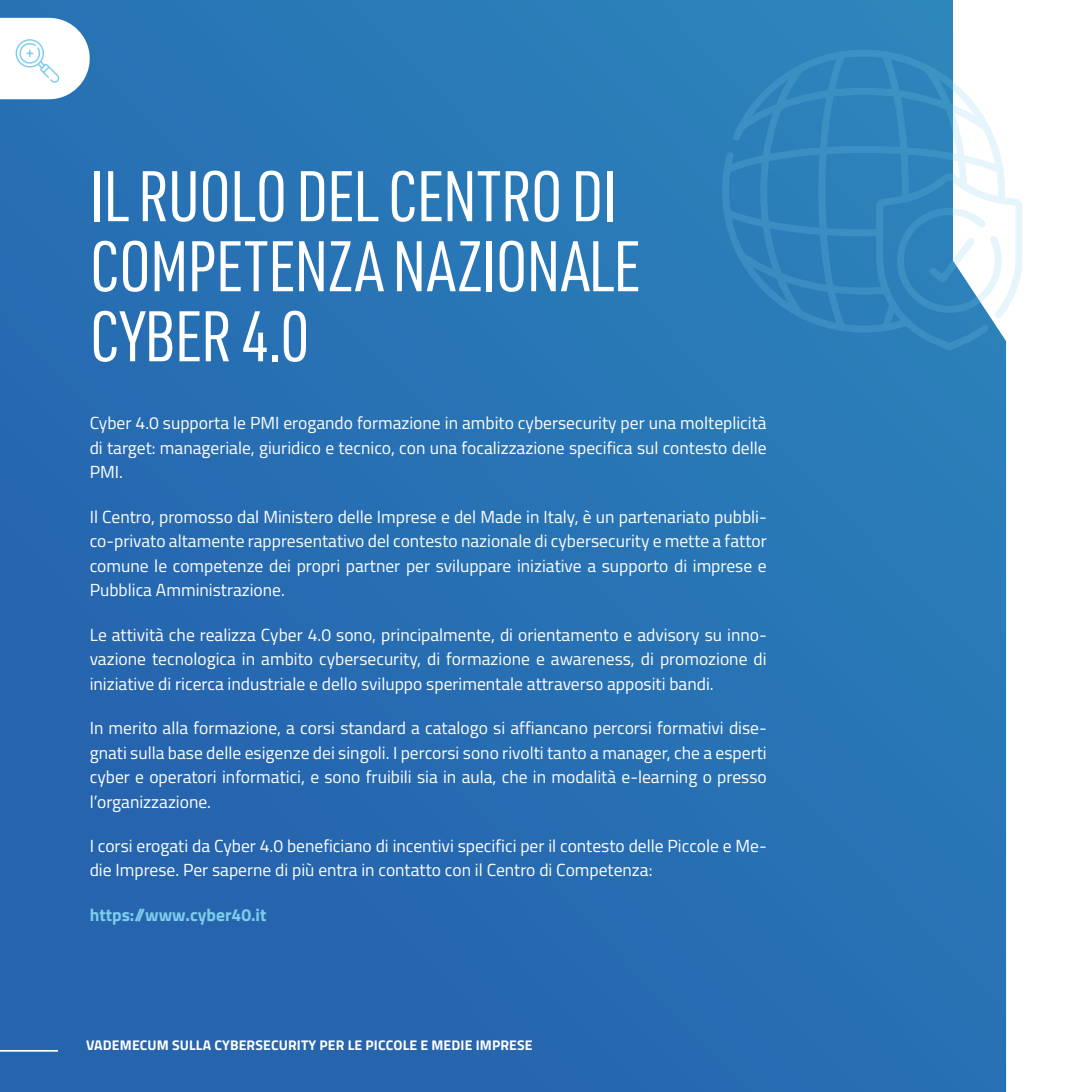
<style>
.page{position:relative;width:1092px;height:1092px;background:#fff}
.page>*{position:absolute;margin:0;border:0;box-sizing:border-box;transform-origin:0 0}
.t1{font:70px/70px "URWDIN Cond";letter-spacing:-.02em;color:#fff}
.t2{font:17.5px/24.5px "Titillium Web";color:#fff;text-align:justify}
.t3{font:700 17.5px "Titillium Web";color:#7dcdec}
.t4{font:700 14px "Titillium Web";letter-spacing:.01em;color:#fff}
</style>
<div class="page">
<div style="left:0;top:0;width:1091px;height:1091px;background:#2770b3"></div>
<svg style="left:0;top:18px;width:90px;height:81px;background:#e4eef6"></svg>
<svg style="left:952px;top:0;width:139px;height:1091px;fill:#fff"></svg>
<svg style="left:720px;top:48px;width:304px;height:304px"></svg>
<hr style="left:0;top:1049px;width:58px;height:2px;background:#fff">
<h1 class="t1" style="left:90px;top:159px;width:552px">IL RUOLO DEL CENTRO DI<br>COMPETENZA NAZIONALE<br>CYBER 4.0</h1>
<p class="t2" style="left:90px;top:410px;width:678px">Cyber 4.0 supporta le PMI erogando formazione in ambito cybersecurity per una molteplicità di target: manageriale, giuridico e tecnico, con una focalizzazione specifica sul contesto delle PMI.</p>
<p class="t2" style="left:90px;top:503px;width:678px">Il Centro, promosso dal Ministero delle Imprese e del Made in Italy, è un partenariato pubbli&shy;co-privato altamente rappresentativo del contesto nazionale di cybersecurity e mette a fattor comune le competenze dei propri partner per sviluppare iniziative a supporto di imprese e Pubblica Amministrazione.</p>
<p class="t2" style="left:90px;top:621px;width:678px">Le attività che realizza Cyber 4.0 sono, principalmente, di orientamento e advisory su inno&shy;vazione tecnologica in ambito cybersecurity, di formazione e awareness, di promozione di iniziative di ricerca industriale e dello sviluppo sperimentale attraverso appositi bandi.</p>
<p class="t2" style="left:90px;top:714px;width:678px">In merito alla formazione, a corsi standard a catalogo si affiancano percorsi formativi dise&shy;gnati sulla base delle esigenze dei singoli. I percorsi sono rivolti tanto a manager, che a esperti cyber e operatori informatici, e sono fruibili sia in aula, che in modalità e-learning o presso l’organizzazione.</p>
<p class="t2" style="left:90px;top:832px;width:678px">I corsi erogati da Cyber 4.0 beneficiano di incentivi specifici per il contesto delle Piccole e Me&shy;die Imprese. Per saperne di più entra in contatto con il Centro di Competenza:</p>
<p class="t3" style="left:90px;top:901px;width:178px">https://www.cyber40.it</p>
<p class="t4" style="left:86px;top:1034px;width:448px">VADEMECUM SULLA CYBERSECURITY PER LE PICCOLE E MEDIE IMPRESE</p>
</div>
